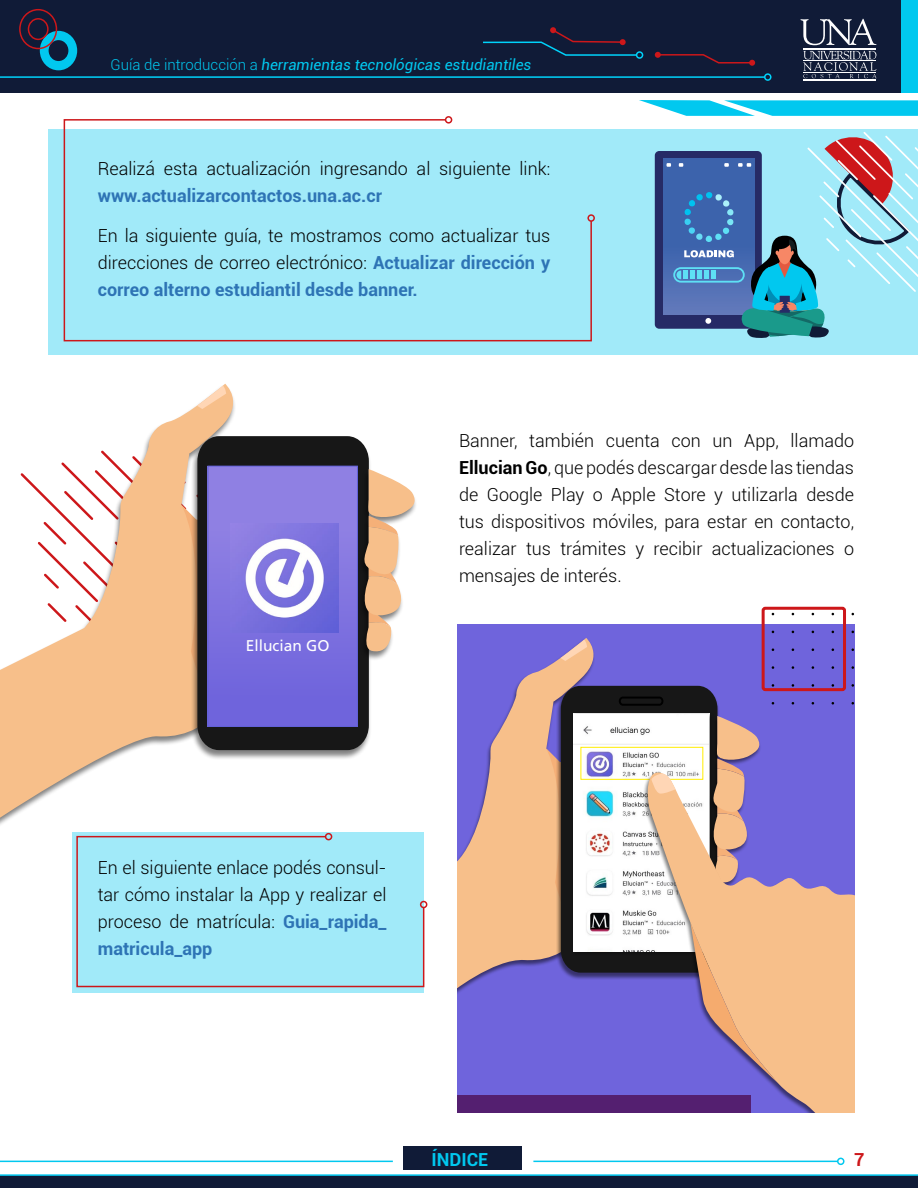
<style>
.page{position:relative;width:918px;height:1188px;background:#fff}
.page>*{position:absolute;margin:0;border:0;box-sizing:border-box;transform-origin:0 0}
.t1{font:300 18px/27px "Roboto";color:#000;text-align:justify}
.t2{font:700 18px "Roboto";color:#2e74b5}
.t3{font:700 18px "Roboto";color:#01c8ef}
.t4{font:700 18px "Roboto";color:#cd171a}
.t5{font:15.6px "Frutiger LT Std";color:#fff}
.t6{font:italic 15px "Roboto";color:#01c8ef}
.s1{font-weight:300;font-style:normal}
.s2{font-weight:700;color:#2e74b5}
.s3{font-weight:700}
</style>
<div class="page">
<div style="left:0;top:0;width:918px;height:93px;background:#101b37"></div>
<hr style="left:0;top:76px;width:765px;height:2px;background:#00d3fb">
<div style="left:764px;top:73px;width:8px;height:8px;border:2px solid #00d3fb;border-radius:50%"></div>
<svg style="left:803px;top:51px;width:74px;height:27px"></svg>
<hr style="left:803px;top:48px;width:73px;height:1px;background:#fff">
<hr style="left:803px;top:80px;width:73px;height:1px;background:#fff">
<hr style="left:803px;top:72px;width:73px;height:1px;background:#fff">
<hr style="left:803px;top:61px;width:73px;height:1px;background:#fff">
<svg style="left:800px;top:19px;width:76px;height:26px"></svg>
<div style="left:636px;top:51px;width:7px;height:8px;border:2px solid #00d3fb;border-radius:50%"></div>
<svg style="left:655px;top:52px;width:100px;height:14px"></svg>
<svg style="left:483px;top:27px;width:155px;height:30px"></svg>
<svg style="left:19px;top:8px;width:58px;height:62px"></svg>
<div style="left:902px;top:0;width:16px;height:93px;background:#01c8ef"></div>
<svg style="left:0;top:1174px;width:918px;height:14px;background:#14334f"></svg>
<hr style="left:533px;top:1161px;width:305px;height:1px;background:#01c8ef">
<div style="left:837px;top:1158px;width:8px;height:7px;border:2px solid #01c8ef;border-radius:50%"></div>
<hr style="left:0;top:1161px;width:393px;height:1px;background:#01c8ef">
<div style="left:403px;top:1146px;width:118px;height:24px;background:#101b37"></div>
<svg style="left:639px;top:100px;width:279px;height:16px;background:#2bd1f1"></svg>
<div style="left:72px;top:833px;width:351px;height:160px;background:#a1eaf9"></div>
<div style="left:49px;top:129px;width:869px;height:225px;background:#a1eaf9"></div>
<div style="left:457px;top:624px;width:397px;height:489px;background:#6f64dc"></div>
<svg style="left:457px;top:638px;width:148px;height:356px;fill:#f7bf8a"></svg>
<div style="left:546px;top:749px;width:10px;height:189px;background:#f7bf8a"></div>
<svg style="left:560px;top:640px;width:27px;height:21px"></svg>
<div style="left:556px;top:686px;width:164px;height:294px;background:#000;opacity:.5"></div>
<div style="left:561px;top:686px;width:156px;height:287px;background:#171717"></div>
<svg style="left:619px;top:697px;width:44px;height:9px"></svg>
<div style="left:572px;top:712px;width:142px;height:244px;background:#000;opacity:.55"></div>
<img style="left:574px;top:715px;width:134px;height:236px">
<div style="left:580px;top:747px;width:123px;height:33px;border:1px solid #ffed00"></div>
<svg style="left:703px;top:716px;width:57px;height:47px"></svg>
<svg style="left:644px;top:763px;width:210px;height:350px;fill:#f7bf8a"></svg>
<svg style="left:651px;top:773px;width:25px;height:21px"></svg>
<svg style="left:63px;top:118px;width:529px;height:224px"></svg>
<div style="left:445px;top:116px;width:7px;height:8px;border:2px solid #cd171a;border-radius:50%"></div>
<div style="left:587px;top:214px;width:8px;height:8px;border:2px solid #cd171a;border-radius:50%"></div>
<svg style="left:76px;top:835px;width:349px;height:153px"></svg>
<div style="left:325px;top:833px;width:7px;height:7px;border:2px solid #cd171a;border-radius:50%"></div>
<div style="left:420px;top:901px;width:7px;height:7px;border:2px solid #cd171a;border-radius:50%"></div>
<div style="left:655px;top:151px;width:107px;height:178px;background:#262b66;border-radius:4px"></div>
<div style="left:663px;top:158px;width:92px;height:156px;background:linear-gradient(to bottom,#325da8,#5673b7)"></div>
<svg style="left:667px;top:132px;width:251px;height:206px"></svg>
<svg style="left:0;top:384px;width:235px;height:441px"></svg>
<svg style="left:18px;top:448px;width:172px;height:264px"></svg>
<svg style="left:197px;top:386px;width:29px;height:23px"></svg>
<div style="left:190px;top:436px;width:182px;height:324px;background:#000;opacity:.5"></div>
<svg style="left:197px;top:436px;width:172px;height:314px;background:#201f1f"></svg>
<div style="left:208px;top:466px;width:149px;height:260px;background:linear-gradient(to bottom,#9586e4,#6d62dc)"></div>
<div style="left:207px;top:466px;width:151px;height:261px;border:1px solid #6160d7"></div>
<div style="left:358px;top:469px;width:60px;height:192px;background:#000;opacity:.5"></div>
<svg style="left:353px;top:469px;width:65px;height:186px"></svg>
<img style="left:230px;top:523px;width:109px;height:109px">
<div style="left:762px;top:607px;width:84px;height:84px;border:3px solid #cd171a;border-radius:2px"></div>
<div style="left:457px;top:1095px;width:294px;height:18px;background:#541f70"></div>
<p class="t6" style="left:111px;top:54px;width:422px"><span class="s1">Guía de introducción a</span> herramientas tecnológicas estudiantiles</p>
<p class="t1" style="left:98px;top:155px;width:454px">Realizá esta actualización ingresando al siguiente link:</p>
<p class="t2" style="left:98px;top:183px;width:286px">www.actualizarcontactos.una.ac.cr</p>
<p class="t1" style="left:98px;top:221px;width:454px">En la siguiente guía, te mostramos como actualizar tus direcciones de correo electrónico: <span class="s2">Actualizar dirección y correo alterno estudiantil desde banner.</span></p>
<p class="t5" style="left:246px;top:637px;width:85px">Ellucian GO</p>
<p class="t1" style="left:459px;top:427px;width:397px">Banner, también cuenta con un App, llamado <span class="s3">Ellucian Go</span>, que podés descargar desde las tiendas de Google Play o Apple Store y utilizarla desde tus dispositivos móviles, para estar en contacto, realizar tus trámites y recibir actualizaciones o mensajes de interés.</p>
<p class="t1" style="left:98px;top:854px;width:290px">En el siguiente enlace podés consul&shy;tar cómo instalar la App y realizar el proceso de matrícula: <span class="s2">Guia_rapida_ matricula_app</span></p>
<p class="t3" style="left:432px;top:1147px;width:58px">ÍNDICE</p>
<p class="t4" style="left:854px;top:1146px;width:12px">7</p>
</div>
